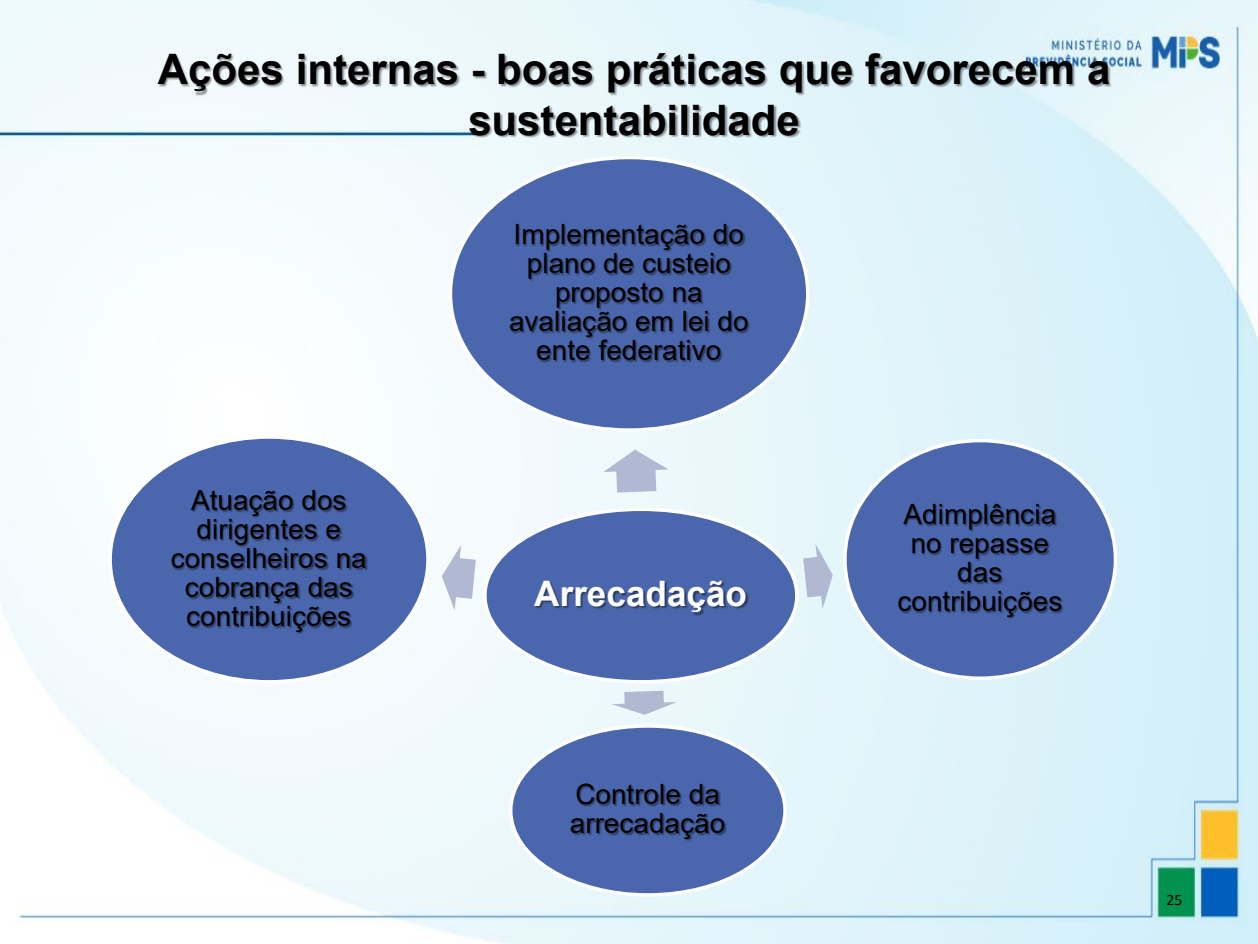
<style>
.page{position:relative;width:1258px;height:944px;background:#fff}
.page>*{position:absolute;margin:0;border:0;box-sizing:border-box;transform-origin:0 0}
.t1{font:700 42px/50.4px "Arial";color:#000;text-align:center}
.t2{font:700 35px "Arial";color:#fff}
.t3{font:28px/29.1px "Arial";color:#000;text-align:center}
.t4{font:15.75px "Calibri";color:#000}
</style>
<div class="page">
<img style="left:0;top:0;width:1258px;height:943px">
<img style="left:132px;top:30px;width:313px;height:93px">
<img style="left:445px;top:30px;width:14px;height:50px">
<img style="left:459px;top:30px;width:11px;height:50px">
<img style="left:470px;top:30px;width:682px;height:93px">
<img style="left:442px;top:80px;width:387px;height:94px">
<div style="left:485px;top:509px;width:312px;height:172px;background:#4a66ac;border-radius:50%"></div>
<img style="left:535px;top:582px;width:214px;height:34px">
<svg style="left:603px;top:449px;width:65px;height:43px;background:#ccd5e5"></svg>
<div style="left:450px;top:157px;width:358px;height:273px;background:#4a66ac;border-radius:50%"></div>
<img style="left:516px;top:209px;width:255px;height:29px">
<img style="left:516px;top:238px;width:230px;height:43px">
<img style="left:538px;top:267px;width:192px;height:29px">
<img style="left:511px;top:296px;width:239px;height:38px">
<img style="left:519px;top:325px;width:222px;height:38px">
<svg style="left:803px;top:544px;width:30px;height:65px;background:#c9d6e5"></svg>
<div style="left:845px;top:440px;width:270px;height:238px;background:#4a66ac;border-radius:50%"></div>
<img style="left:906px;top:505px;width:151px;height:13px">
<img style="left:904px;top:518px;width:153px;height:38px">
<img style="left:940px;top:547px;width:89px;height:29px">
<img style="left:898px;top:576px;width:184px;height:60px">
<svg style="left:611px;top:690px;width:66px;height:24px;background:#ccd6e5"></svg>
<div style="left:511px;top:725px;width:274px;height:169px;background:#4a66ac;border-radius:50%"></div>
<img style="left:577px;top:784px;width:144px;height:14px">
<img style="left:572px;top:798px;width:155px;height:43px">
<svg style="left:442px;top:545px;width:34px;height:65px"></svg>
<div style="left:110px;top:437px;width:318px;height:244px;background:#4a66ac;border-radius:50%"></div>
<img style="left:194px;top:491px;width:153px;height:13px">
<img style="left:192px;top:504px;width:156px;height:29px">
<img style="left:172px;top:533px;width:196px;height:29px">
<img style="left:172px;top:562px;width:196px;height:29px">
<img style="left:186px;top:591px;width:168px;height:43px">
<h2 class="t1" style="left:158px;top:45px;width:954px">Ações internas - boas práticas que favorecem a sustentabilidade</h2>
<p class="t3" style="left:171px;top:485px;width:198px">Atuação dos dirigentes e conselheiros na cobrança das contribuições</p>
<p class="t3" style="left:509px;top:220px;width:241px">Implementação do plano de custeio proposto na avaliação em lei do ente federativo</p>
<p class="t2" style="left:534px;top:569px;width:214px">Arrecadação</p>
<p class="t3" style="left:897px;top:500px;width:166px">Adimplência no repasse das contribuições</p>
<p class="t3" style="left:570px;top:779px;width:157px;text-align:left">Controle da arrecadação</p>
<p class="t4" style="left:1166px;top:888px;width:17px">25</p>
</div>
